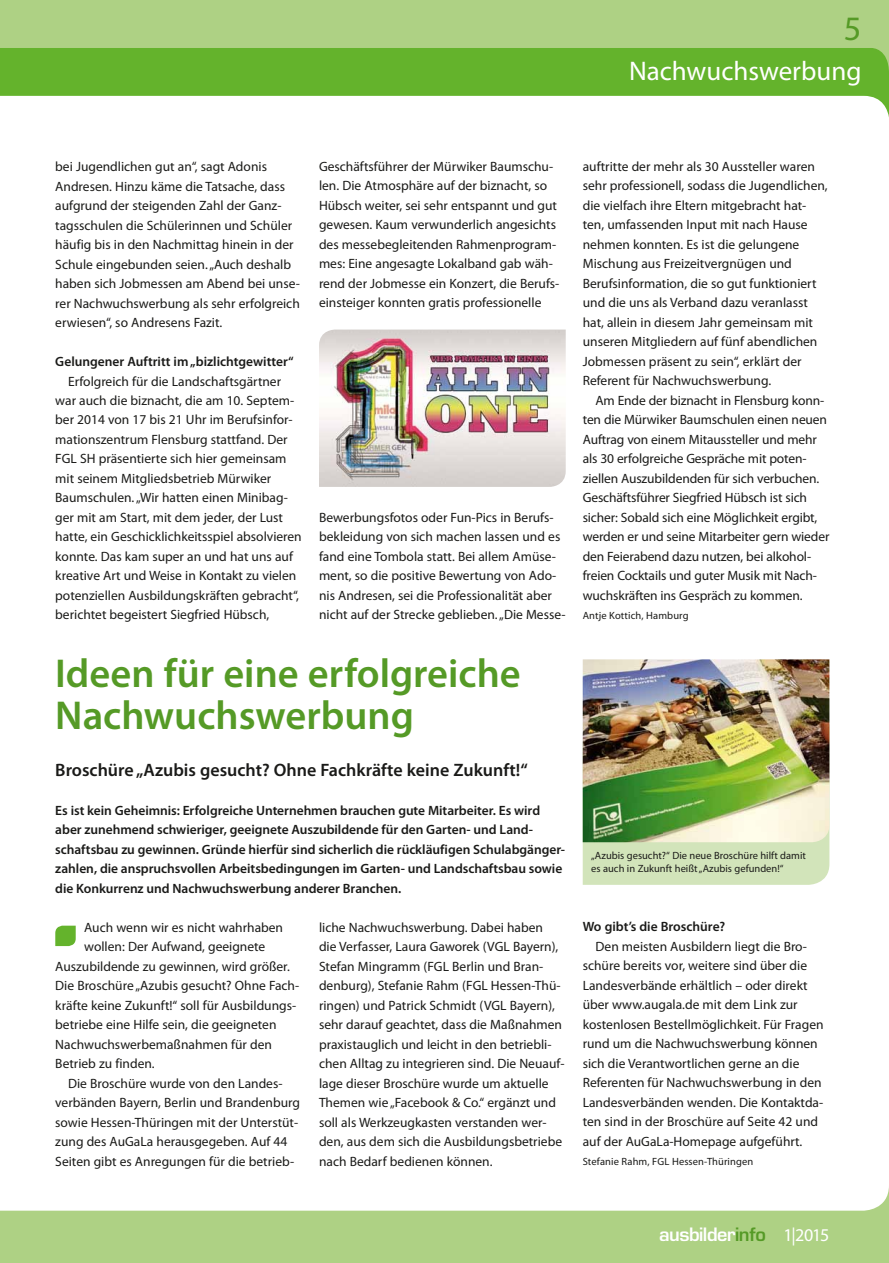
<style>
.page{position:relative;width:889px;height:1263px;background:#fff}
.page>*{position:absolute;margin:0;border:0;box-sizing:border-box;transform-origin:0 0}
.t1{font:600 40.5px/42px "Myriad Pro";color:#559a26}
.t2{font:34.35px "Myriad Pro";color:#559a26}
.t3{font:27px "Myriad Pro";color:#fff}
.t4{font:600 18px "Myriad Pro";color:#1a1a18}
.t5{font:600 18px "Eurostile";letter-spacing:-.025em;color:#fff}
.t6{font:13.5px/19.5px "Myriad Pro";color:#1a1a18}
.t7{font:600 13.5px/19.5px "Myriad Pro";letter-spacing:-.005em;color:#1a1a18}
.t8{font:10.5px/13.5px "Myriad Pro";color:#1a1a18}
.s1{color:#559a26}
.s2{font-family:"Myriad Pro";font-weight:400}
</style>
<div class="page">
<img style="left:319px;top:330px;width:247px;height:157px">
<svg style="left:55px;top:926px;width:21px;height:20px"></svg>
<div style="left:583px;top:842px;width:246px;height:43px;background:#d2e4ba"></div>
<img style="left:583px;top:659px;width:246px;height:183px">
<div style="left:0;top:0;width:889px;height:87px;background:#aed184"></div>
<svg style="left:0;top:48px;width:889px;height:69px;fill:#64b32c"></svg>
<svg style="left:0;top:1188px;width:889px;height:75px;fill:#aed184"></svg>
<h2 class="t2" style="left:844px;top:7px;width:19px">5</h2>
<h3 class="t3" style="left:629px;top:54px;width:234px">Nachwuchswerbung</h3>
<p class="t6" style="left:55px;top:157px;width:246px">bei Jugendlichen gut an“, sagt Adonis Andresen. Hinzu käme die Tatsache, dass aufgrund der steigenden Zahl der Ganz&shy;tagsschulen die Schülerinnen und Schüler häufig bis in den Nachmittag hinein in der Schule eingebunden seien. „Auch deshalb haben sich Jobmessen am Abend bei unse&shy;rer Nachwuchswerbung als sehr erfolgreich erwiesen“, so Andresens Fazit.</p>
<p class="t7" style="left:55px;top:351px;width:240px">Gelungener Auftritt im „bizlichtgewitter“</p>
<p class="t6" style="left:55px;top:371px;width:248px;text-indent:13px">Erfolgreich für die Landschaftsgärtner war auch die biznacht, die am 10. Septem&shy;ber 2014 von 17 bis 21 Uhr im Berufsinfor&shy;mationszentrum Flensburg stattfand. Der FGL SH präsentierte sich hier gemeinsam mit seinem Mitgliedsbetrieb Mürwiker Baumschulen. „Wir hatten einen Minibag&shy;ger mit am Start, mit dem jeder, der Lust hatte, ein Geschicklichkeitsspiel absolvieren konnte. Das kam super an und hat uns auf kreative Art und Weise in Kontakt zu vielen potenziellen Ausbildungskräften gebracht“, berichtet begeistert Siegfried Hübsch,</p>
<p class="t6" style="left:319px;top:156px;width:242px">Geschäftsführer der Mürwiker Baumschu&shy;len. Die Atmosphäre auf der biznacht, so Hübsch weiter, sei sehr entspannt und gut gewesen. Kaum verwunderlich angesichts des messebegleitenden Rahmenprogram&shy;mes: Eine angesagte Lokalband gab wäh&shy;rend der Jobmesse ein Konzert, die Berufs&shy;einsteiger konnten gratis professionelle</p>
<p class="t6" style="left:319px;top:507px;width:247px">Bewerbungsfotos oder Fun-Pics in Berufs&shy;bekleidung von sich machen lassen und es fand eine Tombola statt. Bei allem Amüse&shy;ment, so die positive Bewertung von Ado&shy;nis Andresen, sei die Professionalität aber nicht auf der Strecke geblieben. „Die Messe-</p>
<p class="t6" style="left:583px;top:156px;width:246px">auftritte der mehr als 30 Aussteller waren sehr professionell, sodass die Jugendlichen, die vielfach ihre Eltern mitgebracht hat&shy;ten, umfassenden Input mit nach Hause nehmen konnten. Es ist die gelungene Mischung aus Freizeitvergnügen und Berufsinformation, die so gut funktioniert und die uns als Verband dazu veranlasst hat, allein in diesem Jahr gemeinsam mit unseren Mitgliedern auf fünf abendlichen Jobmessen präsent zu sein“, erklärt der Referent für Nachwuchswerbung.</p>
<p class="t6" style="left:583px;top:390px;width:248px;text-indent:13px">Am Ende der biznacht in Flensburg konn&shy;ten die Mürwiker Baumschulen einen neuen Auftrag von einem Mitaussteller und mehr als 30 erfolgreiche Gespräche mit poten&shy;ziellen Auszubildenden für sich verbuchen.<br>Geschäftsführer Siegfried Hübsch ist sich sicher: Sobald sich eine Möglichkeit ergibt, werden er und seine Mitarbeiter gern wieder den Feierabend dazu nutzen, bei alkohol&shy;freien Cocktails und guter Musik mit Nach&shy;wuchskräften ins Gespräch zu kommen.</p>
<p class="t8" style="left:583px;top:609px;width:107px">Antje Kottich, Hamburg</p>
<h1 class="t1" style="left:55px;top:651px;width:467px">Ideen für eine erfolgreiche<br>Nachwuchswerbung</h1>
<h3 class="t4" style="left:55px;top:758px;width:474px">Broschüre „Azubis gesucht? Ohne Fachkräfte keine Zukunft!“</h3>
<p class="t7" style="left:55px;top:800px;width:511px">Es ist kein Geheimnis: Erfolgreiche Unternehmen brauchen gute Mitarbeiter. Es wird aber zunehmend schwieriger, geeignete Auszubildende für den Garten- und Land&shy;schaftsbau zu gewinnen. Gründe hierfür sind sicherlich die rückläufigen Schulabgänger&shy;zahlen, die anspruchsvollen Arbeitsbedingungen im Garten- und Landschaftsbau sowie die Konkurrenz und Nachwuchswerbung anderer Branchen.</p>
<p class="t6" style="left:84px;top:917px;width:200px">Auch wenn wir es nicht wahrhaben</p>
<p class="t6" style="left:84px;top:937px;width:183px">wollen: Der Aufwand, geeignete</p>
<p class="t6" style="left:55px;top:956px;width:236px">Auszubildende zu gewinnen, wird größer.</p>
<p class="t6" style="left:55px;top:975px;width:245px">Die Broschüre „Azubis gesucht? Ohne Fach-</p>
<p class="t6" style="left:55px;top:995px;width:242px">kräfte keine Zukunft!“ soll für Ausbildungs-</p>
<p class="t6" style="left:55px;top:1014px;width:223px">betriebe eine Hilfe sein, die geeigneten</p>
<p class="t6" style="left:55px;top:1034px;width:218px">Nachwuchswerbemaßnahmen für den</p>
<p class="t6" style="left:55px;top:1053px;width:101px">Betrieb zu finden.</p>
<p class="t6" style="left:68px;top:1073px;width:216px">Die Broschüre wurde von den Landes-</p>
<p class="t6" style="left:55px;top:1092px;width:246px">verbänden Bayern, Berlin und Brandenburg</p>
<p class="t6" style="left:55px;top:1112px;width:244px">sowie Hessen-Thüringen mit der Unterstüt-</p>
<p class="t6" style="left:55px;top:1131px;width:234px">zung des AuGaLa herausgegeben. Auf 44</p>
<p class="t6" style="left:55px;top:1151px;width:240px">Seiten gibt es Anregungen für die betrieb-</p>
<p class="t8" style="left:591px;top:848px;width:216px">„Azubis gesucht?“ Die neue Broschüre hilft damit es auch in Zukunft heißt „Azubis gefunden!“</p>
<p class="t6" style="left:319px;top:917px;width:247px">liche Nachwuchswerbung. Dabei haben<br>die Verfasser, Laura Gaworek (VGL Bayern), Stefan Mingramm (FGL Berlin und Bran&shy;denburg), Stefanie Rahm (FGL Hessen-Thü&shy;ringen) und Patrick Schmidt (VGL Bayern), sehr darauf geachtet, dass die Maßnahmen praxistauglich und leicht in den betriebli&shy;chen Alltag zu integrieren sind. Die Neuauf&shy;lage dieser Broschüre wurde um aktuelle Themen wie „Facebook &amp; Co.“ ergänzt und soll als Werkzeugkasten verstanden wer&shy;den, aus dem sich die Ausbildungsbetriebe nach Bedarf bedienen können.</p>
<p class="t7" style="left:583px;top:917px;width:144px">Wo gibt’s die Broschüre?</p>
<p class="t6" style="left:583px;top:936px;width:242px;text-indent:13px">Den meisten Ausbildern liegt die Bro&shy;schüre bereits vor, weitere sind über die Landesverbände erhältlich – oder direkt über www.augala.de mit dem Link zur kostenlosen Bestellmöglichkeit. Für Fragen rund um die Nachwuchswerbung können sich die Verantwortlichen gerne an die Referenten für Nachwuchswerbung in den Landesverbänden wenden. Die Kontaktda&shy;ten sind in der Broschüre auf Seite 42 und auf der AuGaLa-Homepage aufgeführt.</p>
<p class="t8" style="left:583px;top:1155px;width:172px">Stefanie Rahm, FGL Hessen-Thüringen</p>
<h3 class="t5" style="left:659px;top:1223px;width:172px">ausbilder<span class="s1">info</span> <span class="s2">1|2015</span></h3>
</div>
